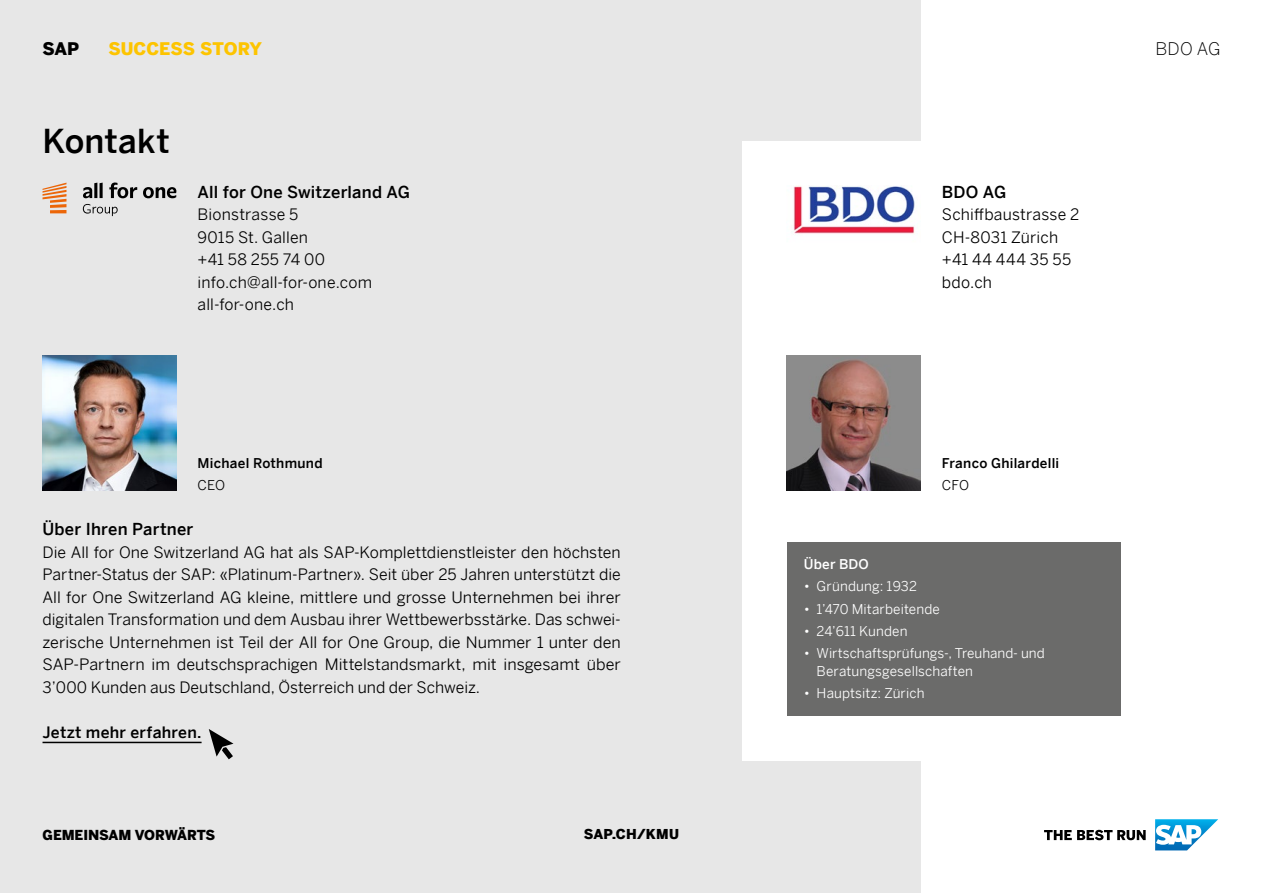
<style>
.page{position:relative;width:1263px;height:893px;background:#fff}
.page>*{position:absolute;margin:0;border:0;box-sizing:border-box;transform-origin:0 0}
.t1{font:500 33px "Benton Sans";letter-spacing:.005em;color:#000}
.t2{font:900 17.4px "Benton Sans";color:#fdc400}
.t3{font:300 17.4px "Benton Sans";color:#000}
.t4{font:900 17.4px "Benton Sans";color:#000}
.t5{font:500 16.5px "Benton Sans";letter-spacing:.015em;color:#000}
.t6{font:15.75px/22.5px "Benton Sans";letter-spacing:.01em;color:#000}
.t7{font:500 15.75px "Benton Sans";letter-spacing:.015em;color:#000}
.t8{font:900 13.65px "Benton Sans";color:#000}
.t9{font:13.5px/18px "Benton Sans";letter-spacing:.01em;color:#fff}
.t10{font:500 13.5px "Benton Sans";letter-spacing:.02em;color:#000}
.t11{font:500 13.5px "Benton Sans";letter-spacing:.015em;color:#fff}
.t12{font:13.5px "Benton Sans";letter-spacing:.005em;color:#000}
</style>
<div class="page">
<div style="left:0;top:0;width:921px;height:893px;background:#e7e7e7"></div>
<hr style="left:50px;top:210px;width:16px;height:3px;background:#ec6608">
<svg style="left:43px;top:183px;width:23px;height:25px"></svg>
<svg style="left:83px;top:204px;width:35px;height:12px"></svg>
<svg style="left:83px;top:183px;width:20px;height:15px"></svg>
<svg style="left:109px;top:182px;width:28px;height:16px"></svg>
<svg style="left:143px;top:187px;width:33px;height:11px"></svg>
<img style="left:43px;top:355px;width:133px;height:135px">
<svg style="left:209px;top:729px;width:24px;height:30px"></svg>
<hr style="left:43px;top:742px;width:159px;height:1px;background:#000">
<div style="left:742px;top:141px;width:521px;height:619px;background:#fff"></div>
<img style="left:793px;top:186px;width:122px;height:48px">
<img style="left:787px;top:355px;width:134px;height:135px">
<div style="left:787px;top:541px;width:333px;height:174px;background:#6b6b6a"></div>
<svg style="left:1044px;top:830px;width:102px;height:10px"></svg>
<svg style="left:1155px;top:819px;width:63px;height:31px"></svg>
<p class="t4" style="left:43px;top:34px;width:38px">SAP</p>
<p class="t2" style="left:108px;top:34px;width:155px">SUCCESS STORY</p>
<p class="t3" style="left:1155px;top:34px;width:66px">BDO AG</p>
<h1 class="t1" style="left:43px;top:112px;width:129px">Kontakt</h1>
<p class="t5" style="left:198px;top:178px;width:214px">All for One Switzerland AG</p>
<p class="t6" style="left:198px;top:201px;width:176px">Bionstrasse 5<br>9015 St. Gallen<br>+41 58 255 74 00 info.ch@all-for-one.com all-for-one.ch</p>
<p class="t10" style="left:198px;top:451px;width:127px">Michael Rothmund</p>
<p class="t12" style="left:198px;top:474px;width:29px">CEO</p>
<p class="t5" style="left:43px;top:515px;width:152px">Über Ihren Partner</p>
<p class="t6" style="left:43px;top:539px;width:580px;text-align:justify">Die All for One Switzerland AG hat als SAP-Komplettdienstleister den höchsten Partner-Status der SAP: «Platinum-Partner». Seit über 25 Jahren unterstützt die All for One Switzerland AG kleine, mittlere und grosse Unternehmen bei ihrer digitalen Transformation und dem Ausbau ihrer Wettbewerbsstärke. Das schwei&shy;zerische Unternehmen ist Teil der All for One Group, die Nummer 1 unter den SAP-Partnern im deutschsprachigen Mittelstandsmarkt, mit insgesamt über 3’000 Kunden aus Deutschland, Österreich und der Schweiz.</p>
<p class="t7" style="left:43px;top:719px;width:161px">Jetzt mehr erfahren.</p>
<p class="t8" style="left:43px;top:823px;width:174px">GEMEINSAM VORWÄRTS</p>
<p class="t8" style="left:584px;top:822px;width:97px">SAP.CH/KMU</p>
<p class="t5" style="left:942px;top:178px;width:66px">BDO AG</p>
<p class="t6" style="left:942px;top:201px;width:139px">Schiffbaustrasse 2<br>CH-8031 Zürich +41 44 444 35 55 bdo.ch</p>
<p class="t10" style="left:942px;top:451px;width:119px">Franco Ghilardelli</p>
<p class="t12" style="left:942px;top:474px;width:29px">CFO</p>
<p class="t11" style="left:804px;top:553px;width:67px">Über BDO</p>
<p class="t9" style="left:804px;top:576px;width:115px">• Gründung: 1932</p>
<p class="t9" style="left:804px;top:598px;width:138px">• 1’470 Mitarbeitende</p>
<p class="t9" style="left:804px;top:620px;width:105px">• 24’611 Kunden</p>
<p class="t9" style="left:817px;top:643px;width:230px;text-indent:-13px">• Wirtschaftsprüfungs-, Treuhand- und<br>Beratungsgesellschaften</p>
<p class="t9" style="left:804px;top:683px;width:122px">• Hauptsitz: Zürich</p>
</div>
